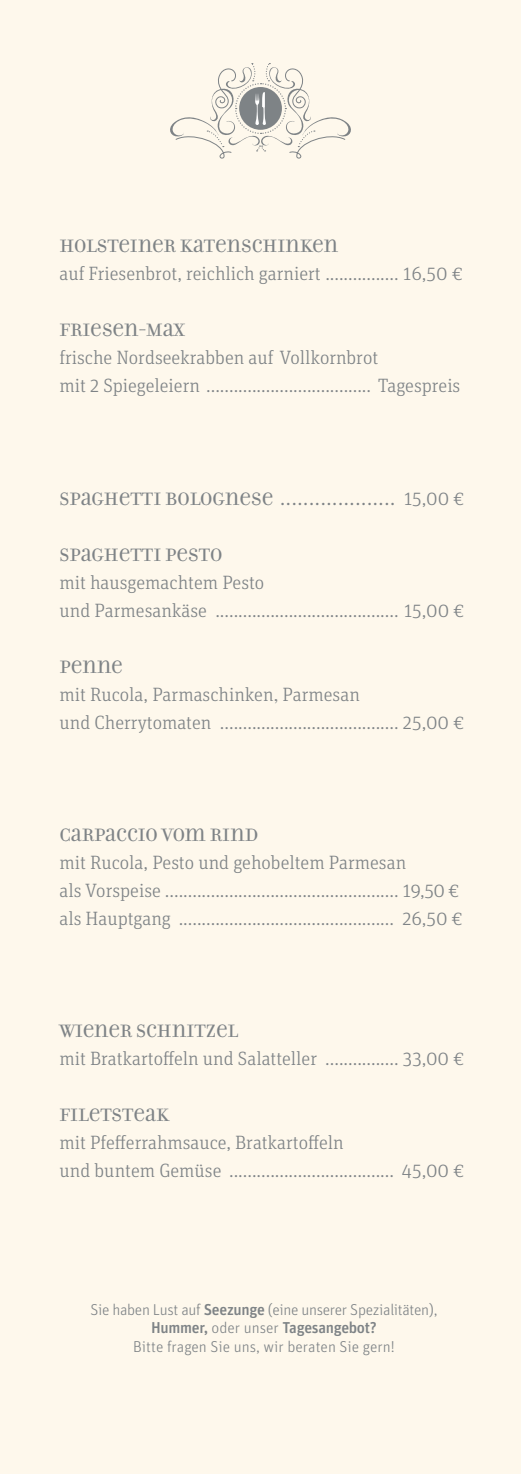
<style>
.page{position:relative;width:521px;height:1474px;background:#fff}
.page>*{position:absolute;margin:0;border:0;box-sizing:border-box;transform-origin:0 0}
.t1{font:300 19.25px/28px "Unit Slab OT";color:#7e8386}
.t2{font:19.25px "Filosofia Unicase OT";color:#7e8386}
.t3{font:300 15.75px/18.9px "Unit Pro";letter-spacing:-.02em;color:#7e8386;text-align:center}
.s1{font-family:"Unit Slab OT";font-weight:300}
.s2{font-family:"Filosofia Unicase OT";font-weight:400;font-size:17.5px}
.s3{font-weight:500}
</style>
<div class="page">
<div style="left:0;top:0;width:521px;height:1473px;background:#fef8ec"></div>
<svg style="left:170px;top:63px;width:181px;height:96px"></svg>
<p class="t2" style="left:60px;top:235px;width:280px">HOLSTEINER KATENSCHINKEN</p>
<p class="t1" style="left:60px;top:259px;width:405px">auf Friesenbrot, reichlich garniert ................ 16,50 €</p>
<p class="t2" style="left:60px;top:319px;width:127px">FRIESEN-MAX</p>
<p class="t1" style="left:60px;top:343px;width:402px">frische Nordseekrabben auf Vollkornbrot<br>mit 2 Spiegeleiern .................................... Tagespreis</p>
<p class="t2" style="left:60px;top:487px;width:406px">SPAGHETTI BOLOGNESE .................... <span class="s1">15,00 €</span></p>
<p class="t2" style="left:60px;top:543px;width:164px">SPAGHETTI PESTO</p>
<p class="t1" style="left:60px;top:567px;width:406px">mit hausgemachtem Pesto<br>und Parmesankäse ........................................ 15,00 €</p>
<p class="t2" style="left:60px;top:655px;width:65px">PENNE</p>
<p class="t1" style="left:60px;top:679px;width:406px">mit Rucola, Parmaschinken<span class="s2">,</span> Parmesan<br>und Cherrytomaten ....................................... 25,00 €</p>
<p class="t2" style="left:60px;top:823px;width:200px">CARPACCIO VOM RIND</p>
<p class="t1" style="left:60px;top:847px;width:405px">mit Rucola, Pesto und gehobeltem Parmesan<br>als Vorspeise ................................................... 19,50 € als Hauptgang ............................................... 26,50 €</p>
<p class="t2" style="left:60px;top:1019px;width:180px">WIENER SCHNITZEL</p>
<p class="t1" style="left:60px;top:1043px;width:406px">mit Bratkartoffeln und Salatteller ................ 33,00 €</p>
<p class="t2" style="left:60px;top:1103px;width:111px">FILETSTEAK</p>
<p class="t1" style="left:60px;top:1127px;width:406px">mit Pfefferrahmsauce, Bratkartoffeln<br>und buntem Gemüse .................................... 45,00 €</p>
<p class="t3" style="left:90px;top:1299px;width:349px">Sie haben Lust auf <span class="s3">Seezunge</span> (eine unserer Spezialitäten),<br><span class="s3">Hummer,</span> oder unser <span class="s3">Tagesangebot?<br></span>Bitte fragen Sie uns, wir beraten Sie gern!</p>
</div>
